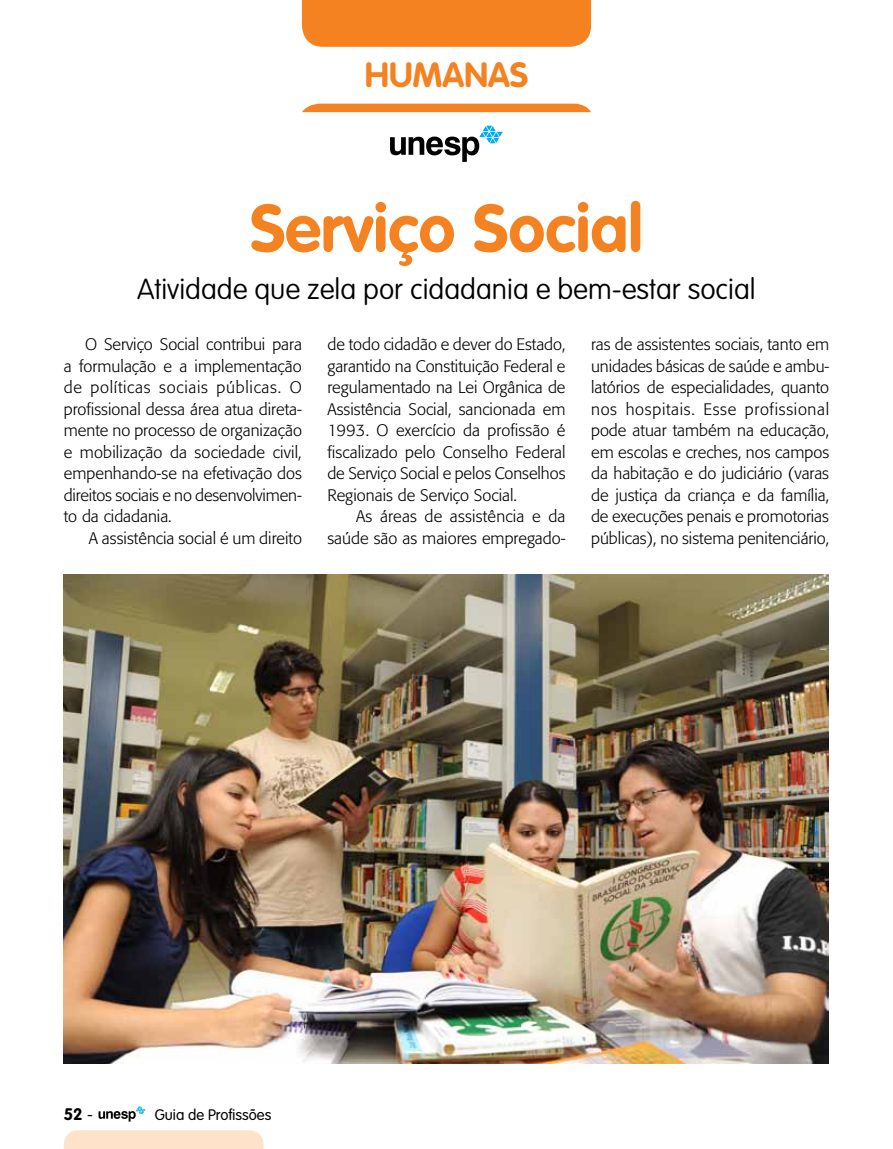
<style>
.page{position:relative;width:893px;height:1149px;background:#fff}
.page>*{position:absolute;margin:0;border:0;box-sizing:border-box;transform-origin:0 0}
.t1{font:700 66px "VAG Rounded";color:#f58220}
.t2{font:700 34.5px "VAG Rounded";color:#f58220}
.t3{font:100 28.5px "VAG Rounded";color:#000}
.t4{font:300 16.5px/21.5px "Formata";color:#000;text-align:justify}
.t5{font:700 16.5px "VAG Rounded";color:#000}
.t6{font:300 15px "VAG Rounded";color:#000}
</style>
<div class="page">
<div style="left:302px;top:104px;width:289px;height:8px;background:#f58220"></div>
<div style="left:302px;top:0;width:289px;height:47px;background:#f58220"></div>
<svg style="left:64px;top:1130px;width:200px;height:18px;background:#fee3cb"></svg>
<svg style="left:99px;top:1106px;width:46px;height:15px"></svg>
<svg style="left:390px;top:126px;width:113px;height:36px"></svg>
<img style="left:63px;top:574px;width:766px;height:489px">
<h2 class="t2" style="left:365px;top:55px;width:165px">HUMANAS</h2>
<h1 class="t1" style="left:250px;top:189px;width:394px">Serviço Social</h1>
<h3 class="t3" style="left:137px;top:272px;width:620px">Atividade que zela por cidadania e bem-estar social</h3>
<p class="t4" style="left:64px;top:334px;width:240px;text-indent:21px">O Serviço Social contribui para a formulação e a implementação de políticas sociais públicas. O profissional dessa área atua direta&shy;mente no processo de organização e mobilização da sociedade civil, empenhando-se na efetivação dos direitos sociais e no desenvolvimen&shy;to da cidadania.</p>
<p class="t4" style="left:89px;top:527px;width:215px">A assistência social é um direito</p>
<p class="t4" style="left:327px;top:334px;width:240px">de todo cidadão e dever do Estado, garantido na Constituição Federal e regulamentado na Lei Orgânica de Assistência Social, sancionada em 1993. O exercício da profissão é fiscalizado pelo Conselho Federal de Serviço Social e pelos Conselhos Regionais de Serviço Social.</p>
<p class="t4" style="left:327px;top:505px;width:240px;text-align:right">As áreas de assistência e da saúde são as maiores empregado-</p>
<p class="t4" style="left:591px;top:334px;width:240px">ras de assistentes sociais, tanto em unidades básicas de saúde e ambu&shy;latórios de especialidades, quanto nos hospitais. Esse profissional pode atuar também na educação, em escolas e creches, nos campos da habitação e do judiciário (varas de justiça da criança e da família, de execuções penais e promotorias públicas), no sistema penitenciário,</p>
<p class="t5" style="left:64px;top:1103px;width:20px">52</p>
<p class="t6" style="left:155px;top:1105px;width:118px">Guia de Profissões</p>
</div>
